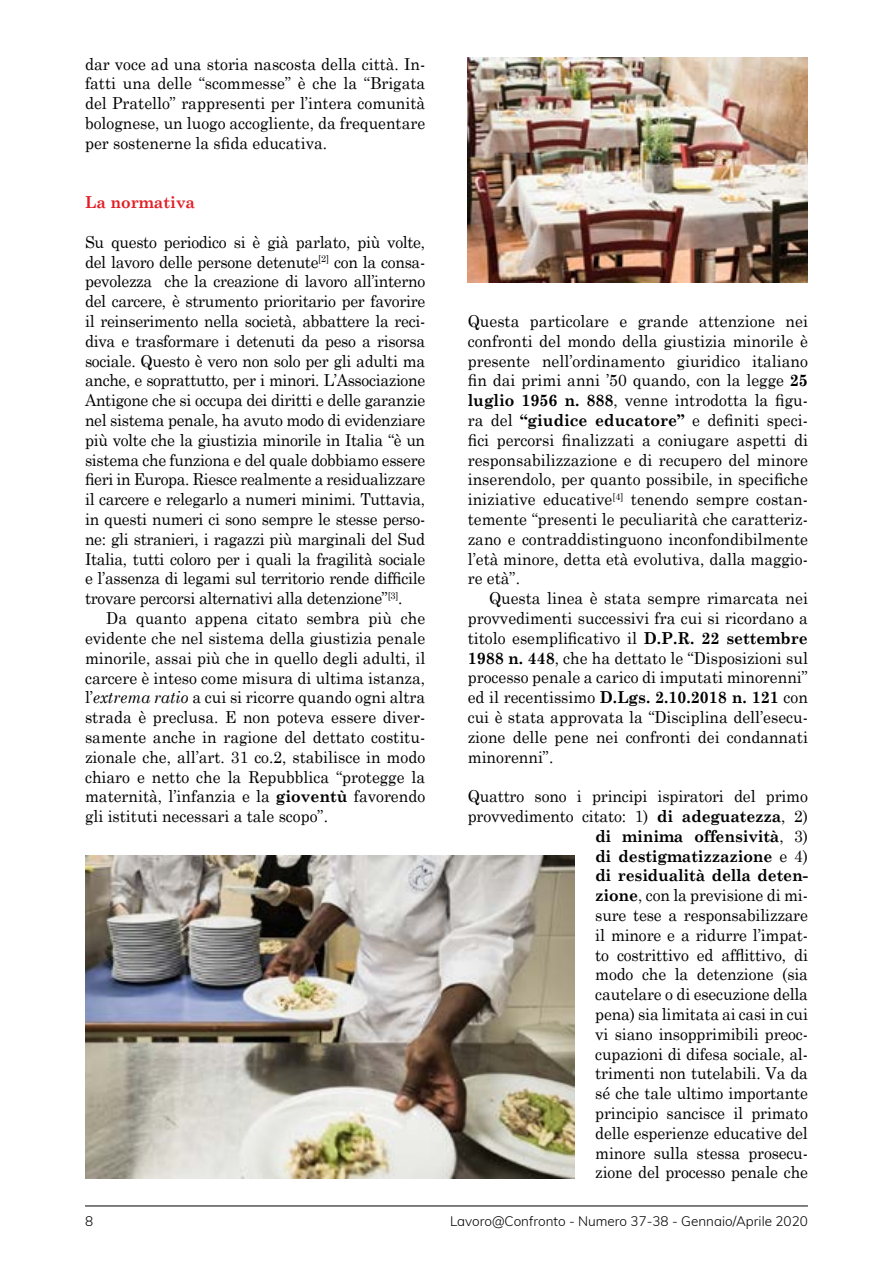
<style>
.page{position:relative;width:893px;height:1263px;background:#fff}
.page>*{position:absolute;margin:0;border:0;box-sizing:border-box;transform-origin:0 0}
.t1{font:16.5px/19.8px "Century Schoolbook";letter-spacing:-.01em;color:#000;text-align:justify;scale:.95 1}
.t2{font:700 16.5px "Century Schoolbook";color:#e21f26;scale:.95 1}
.t3{font:300 13.5px "Muli";color:#000}
.s1{font-style:italic}
.s2{font-weight:700}
</style>
<div class="page">
<hr style="left:85px;top:1205px;width:723px;height:1px;background:#000">
<img style="left:85px;top:855px;width:489px;height:323px">
<img style="left:468px;top:57px;width:340px;height:226px">
<p class="t1" style="left:85px;top:53px;width:360px">dar voce ad una storia nascosta della città. In&shy;fatti una delle “scommesse” è che la “Brigata del Pratello” rappresenti per l’intera comunità bolognese, un luogo accogliente, da frequentare per sostenerne la sfida educativa.</p>
<p class="t2" style="left:85px;top:192px;width:117px">La normativa</p>
<p class="t1" style="left:85px;top:232px;width:360px">Su questo periodico si è già parlato, più volte, del lavoro delle persone detenute<sup>[2]</sup> con la consa&shy;pevolezza che la creazione di lavoro all’interno del carcere, è strumento prioritario per favorire il reinserimento nella società, abbattere la reci&shy;diva e trasformare i detenuti da peso a risorsa sociale. Questo è vero non solo per gli adulti ma anche, e soprattutto, per i minori. L’Associazione Antigone che si occupa dei diritti e delle garanzie nel sistema penale, ha avuto modo di evidenziare più volte che la giustizia minorile in Italia “è un sistema che funziona e del quale dobbiamo essere fieri in Europa. Riesce realmente a residualizzare il carcere e relegarlo a numeri minimi. Tuttavia, in questi numeri ci sono sempre le stesse perso&shy;ne: gli stranieri, i ragazzi più marginali del Sud Italia, tutti coloro per i quali la fragilità sociale e l’assenza di legami sul territorio rende difficile trovare percorsi alternativi alla detenzione”<sup>[3]</sup>.</p>
<p class="t1" style="left:85px;top:608px;width:360px;text-indent:21px">Da quanto appena citato sembra più che evidente che nel sistema della giustizia penale minorile, assai più che in quello degli adulti, il carcere è inteso come misura di ultima istanza, l’<span class="s1">extrema ratio</span> a cui si ricorre quando ogni altra strada è preclusa. E non poteva essere diver&shy;samente anche in ragione del dettato costitu&shy;zionale che, all’art. 31 co.2, stabilisce in modo chiaro e netto che la Repubblica “protegge la maternità, l’infanzia e la <span class="s2">gioventù</span> favorendo gli istituti necessari a tale scopo”.</p>
<p class="t1" style="left:468px;top:311px;width:360px">Questa particolare e grande attenzione nei confronti del mondo della giustizia minorile è presente nell’ordinamento giuridico italiano fin dai primi anni ’50 quando, con la legge <span class="s2">25 luglio 1956 n. 888</span>, venne introdotta la figu&shy;ra del <span class="s2">“giudice educatore”</span> e definiti speci&shy;fici percorsi finalizzati a coniugare aspetti di responsabilizzazione e di recupero del minore inserendolo, per quanto possibile, in specifiche iniziative educative<sup>[4]</sup> tenendo sempre costan&shy;temente “presenti le peculiarità che caratteriz&shy;zano e contraddistinguono inconfondibilmente l’età minore, detta età evolutiva, dalla maggio&shy;re età”.</p>
<p class="t1" style="left:468px;top:588px;width:360px;text-indent:21px">Questa linea è stata sempre rimarcata nei provvedimenti successivi fra cui si ricordano a titolo esemplificativo il <span class="s2">D.P.R. 22 settembre 1988 n. 448</span>, che ha dettato le “Disposizioni sul processo penale a carico di imputati minorenni” ed il recentissimo <span class="s2">D.Lgs. 2.10.2018 n. 121</span> con cui è stata approvata la “Disciplina dell’esecu&shy;zione delle pene nei confronti dei condannati minorenni”.</p>
<p class="t1" style="left:468px;top:786px;width:360px;text-align:right">Quattro sono i principi ispiratori del primo provvedimento citato: 1) <span class="s2">di adeguatezza</span>, 2) <span class="s2">di minima offensività</span>, 3)<br><span class="s2">di destigmatizzazione</span> e 4)<br><span class="s2">di residualità della deten-<br>zione</span>, con la previsione di mi-<br>sure tese a responsabilizzare<br>il minore e a ridurre l’impat-<br>to costrittivo ed afflittivo, di<br>modo che la detenzione (sia<br>cautelare o di esecuzione della<br>pena) sia limitata ai casi in cui<br>vi siano insopprimibili preoc-<br>cupazioni di difesa sociale, al-<br>trimenti non tutelabili. Va da<br>sé che tale ultimo importante<br>principio sancisce il primato<br>delle esperienze educative del<br>minore sulla stessa prosecu-<br>zione del processo penale che</p>
<p class="t3" style="left:85px;top:1213px;width:10px">8</p>
<p class="t3" style="left:450px;top:1213px;width:359px">Lavoro@Confronto - Numero 37-38 - Gennaio/Aprile 2020</p>
</div>
